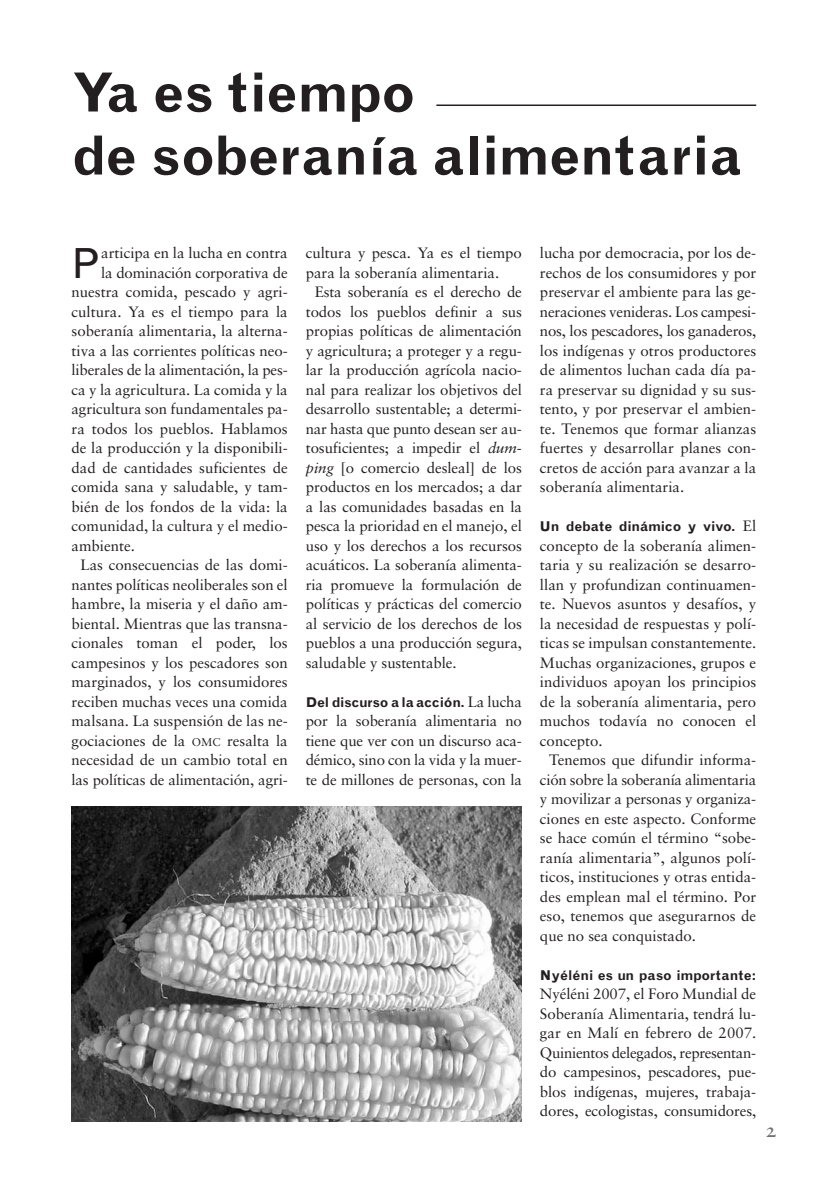
<style>
.page{position:relative;width:830px;height:1191px;background:#fff}
.page>*{position:absolute;margin:0;border:0;box-sizing:border-box;transform-origin:0 0}
.t1{font:700 54px/63px "Grotesque";color:#231f20}
.t2{font:41.55px "Grotesque";color:#231f20}
.t3{font:21px "Sabon Roman SC";color:#6c6e70}
.t4{font:15px/19.5px "Sabon";color:#231f20;text-align:justify}
.t5{font:700 13.5px "Grotesque";letter-spacing:-.01em;color:#231f20}
.s1{font-size:11.25px}
.s2{font-family:"Sabon Italic Os F"}
.s3{font-family:"Sabon";font-weight:400;font-size:15px}
</style>
<div class="page">
<hr style="left:436px;top:104px;width:319px;height:2px;background:#231f20">
<img style="left:71px;top:806px;width:450px;height:315px">
<h1 class="t1" style="left:71px;top:66px;width:671px">Ya es tiempo<br>de soberanía alimentaria</h1>
<h2 class="t2" style="left:71px;top:248px;width:30px">P</h2>
<p class="t4" style="left:101px;top:245px;width:188px">articipa en la lucha en contra</p>
<p class="t4" style="left:101px;top:264px;width:188px">la dominación corporativa de</p>
<p class="t4" style="left:71px;top:284px;width:218px">nuestra comida, pescado y agri-</p>
<p class="t4" style="left:71px;top:303px;width:218px">cultura. Ya es el tiempo para la</p>
<p class="t4" style="left:71px;top:323px;width:218px">soberanía alimentaria, la alterna-</p>
<p class="t4" style="left:71px;top:342px;width:218px">tiva a las corrientes políticas neo-</p>
<p class="t4" style="left:71px;top:362px;width:218px">liberales de la alimentación, la pes-</p>
<p class="t4" style="left:71px;top:381px;width:217px">ca y la agricultura. La comida y la</p>
<p class="t4" style="left:71px;top:401px;width:218px">agricultura son fundamentales pa-</p>
<p class="t4" style="left:71px;top:420px;width:218px">ra todos los pueblos. Hablamos</p>
<p class="t4" style="left:71px;top:440px;width:218px">de la producción y la disponibili-</p>
<p class="t4" style="left:71px;top:459px;width:218px">dad de cantidades suficientes de</p>
<p class="t4" style="left:71px;top:478px;width:218px">comida sana y saludable, y tam-</p>
<p class="t4" style="left:71px;top:498px;width:218px">bién de los fondos de la vida: la</p>
<p class="t4" style="left:71px;top:517px;width:218px">comunidad, la cultura y el medio-</p>
<p class="t4" style="left:71px;top:537px;width:65px">ambiente.</p>
<p class="t4" style="left:80px;top:556px;width:209px">Las consecuencias de las domi-</p>
<p class="t4" style="left:71px;top:576px;width:218px">nantes políticas neoliberales son el</p>
<p class="t4" style="left:71px;top:595px;width:218px">hambre, la miseria y el daño am-</p>
<p class="t4" style="left:71px;top:615px;width:218px">biental. Mientras que las transna-</p>
<p class="t4" style="left:71px;top:634px;width:218px">cionales toman el poder, los</p>
<p class="t4" style="left:71px;top:654px;width:218px">campesinos y los pescadores son</p>
<p class="t4" style="left:71px;top:673px;width:218px">marginados, y los consumidores</p>
<p class="t4" style="left:71px;top:693px;width:218px">reciben muchas veces una comida</p>
<p class="t4" style="left:71px;top:712px;width:218px">malsana. La suspensión de las ne-</p>
<p class="t4" style="left:71px;top:732px;width:218px">gociaciones de la <span class="s1">OMC</span> resalta la</p>
<p class="t4" style="left:71px;top:751px;width:218px">necesidad de un cambio total en</p>
<p class="t4" style="left:71px;top:771px;width:218px">las políticas de alimentación, agri-</p>
<p class="t4" style="left:305px;top:245px;width:218px">cultura y pesca. Ya es el tiempo para la soberanía alimentaria.</p>
<p class="t4" style="left:305px;top:284px;width:218px;text-indent:9px">Esta soberanía es el derecho de todos los pueblos definir a sus propias políticas de alimentación y agricultura; a proteger y a regu&shy;lar la producción agrícola nacio&shy;nal para realizar los objetivos del desarrollo sustentable; a determi&shy;nar hasta que punto desean ser au&shy;tosuficientes; a impedir el <span class="s2">dum&shy;ping</span> [o comercio desleal] de los productos en los mercados; a dar a las comunidades basadas en la pesca la prioridad en el manejo, el uso y los derechos a los recursos acuáticos. La soberanía alimenta&shy;ria promueve la formulación de políticas y prácticas del comercio al servicio de los derechos de los pueblos a una producción segura, saludable y sustentable.</p>
<p class="t5" style="left:305px;top:697px;width:218px">Del discurso a la acción. <span class="s3">La lucha</span></p>
<p class="t4" style="left:305px;top:712px;width:218px">por la soberanía alimentaria no tiene que ver con un discurso aca&shy;démico, sino con la vida y la muer&shy;te de millones de personas, con la</p>
<p class="t4" style="left:539px;top:245px;width:218px">lucha por democracia, por los de&shy;rechos de los consumidores y por preservar el ambiente para las ge&shy;neraciones venideras. Los campesi&shy;nos, los pescadores, los ganaderos, los indígenas y otros productores de alimentos luchan cada día pa&shy;ra preservar su dignidad y su sus&shy;tento, y por preservar el ambien&shy;te. Tenemos que formar alianzas fuertes y desarrollar planes con&shy;cretos de acción para avanzar a la soberanía alimentaria.</p>
<p class="t5" style="left:539px;top:521px;width:218px">Un debate dinámico y vivo. <span class="s3">El</span></p>
<p class="t4" style="left:539px;top:537px;width:218px">concepto de la soberanía alimen&shy;taria y su realización se desarro&shy;llan y profundizan continuamen&shy;te. Nuevos asuntos y desafíos, y la necesidad de respuestas y polí&shy;ticas se impulsan constantemente.<br>Muchas organizaciones, grupos e individuos apoyan los principios de la soberanía alimentaria, pero muchos todavía no conocen el concepto.</p>
<p class="t4" style="left:539px;top:751px;width:218px;text-indent:9px">Tenemos que difundir informa&shy;ción sobre la soberanía alimentaria y movilizar a personas y organiza&shy;ciones en este aspecto. Conforme se hace común el término “sobe&shy;ranía alimentaria”, algunos polí&shy;ticos, instituciones y otras entida&shy;des emplean mal el término. Por eso, tenemos que asegurarnos de que no sea conquistado.</p>
<p class="t5" style="left:539px;top:970px;width:217px">Nyéléni es un paso importante:</p>
<p class="t4" style="left:539px;top:985px;width:218px">Nyéléni 2007, el Foro Mundial de Soberanía Alimentaria, tendrá lu&shy;gar en Malí en febrero de 2007.<br>Quinientos delegados, representan&shy;do campesinos, pescadores, pue&shy;blos indígenas, mujeres, trabaja&shy;dores, ecologistas, consumidores,</p>
<h3 class="t3" style="left:764px;top:1121px;width:13px">2</h3>
</div>
